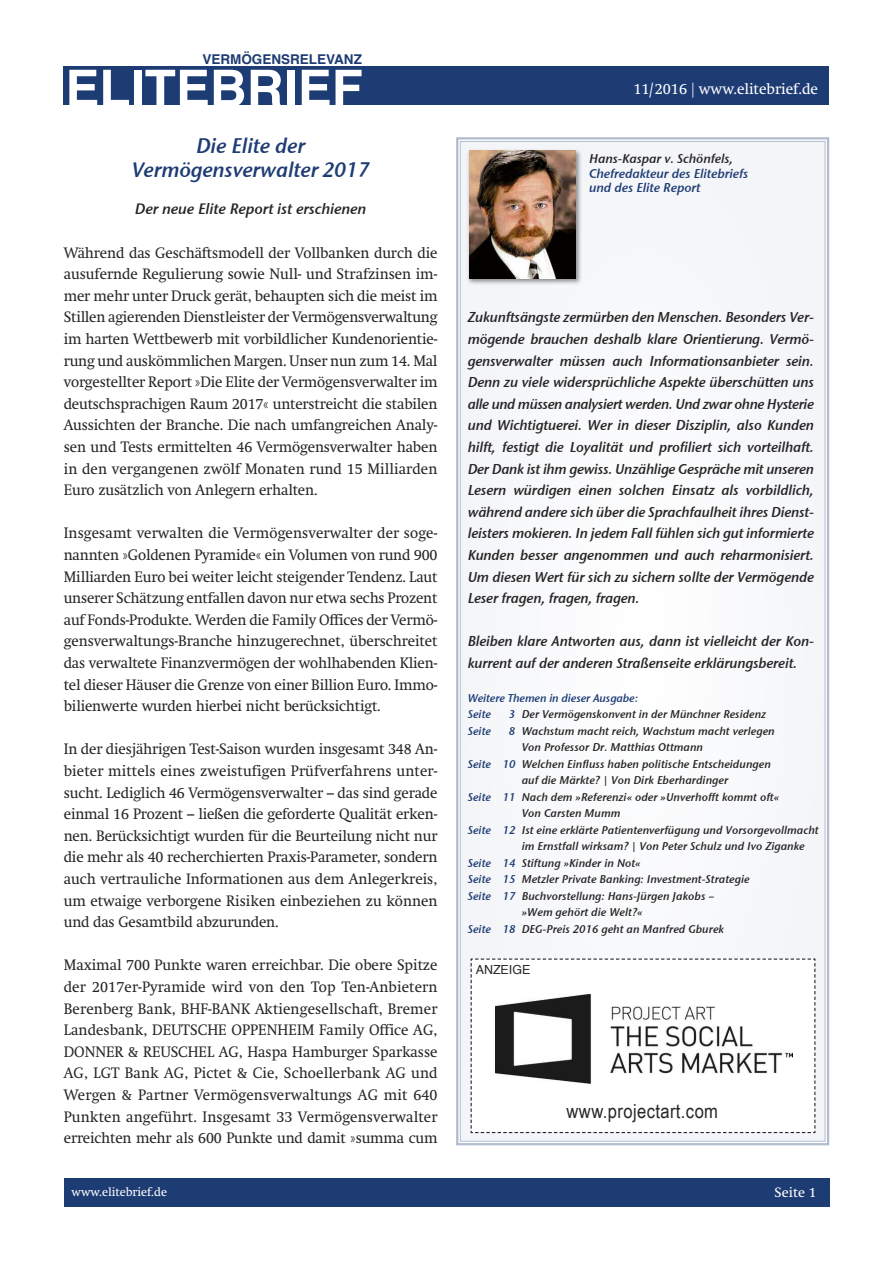
<style>
.page{position:relative;width:893px;height:1263px;background:#fff}
.page>*{position:absolute;margin:0;border:0;box-sizing:border-box;transform-origin:0 0}
.t1{font:700 51px "Helvetica";color:#fff}
.t2{font:21px/24px "Stone Sans Sem ITCTT Semi Ita";letter-spacing:-.005em;color:#1e3c74;text-align:center}
.t3{font:19.5px "Arial Narrow";letter-spacing:.02em;color:#272627;scale:1.04 1}
.t4{font:15px/21.6px "Swift";letter-spacing:-.01em;color:#272627;text-align:justify;scale:.96 1}
.t5{font:15px "Stone Sans Sem ITCTT Semi Ita";letter-spacing:-.005em;color:#272627}
.t6{font:15px "Swift";color:#fff}
.t7{font:14.25px/21.6px "Stone Sans Sem ITCTT Semi Ita";letter-spacing:-.01em;color:#272627;text-align:justify}
.t8{font:700 13.5px "Helvetica";color:#1e3c74}
.t9{font:13.5px "Swift";color:#fff}
.t10{font:12.75px/14.2px "Stone Sans Sem ITCTT Semi Ita";letter-spacing:-.005em;color:#1e3c74}
.t11{font:12.75px "Stone Sans Sem ITCTT Semi Ita";letter-spacing:-.005em;color:#272627}
.t12{font:12.45px "Helvetica";color:#272627}
.t13{font:12px "Swift";color:#fff}
.t14{font:11.25px "Stone Sans Sem ITCTT Semi Ita";letter-spacing:.005em;color:#272627}
.t15{font:11.25px/16.5px "Stone Sans Sem ITCTT Semi Ita";letter-spacing:-.005em;color:#1e3c74}
.s1{color:#1e3c74}
</style>
<div class="page">
<div style="left:64px;top:1178px;width:765px;height:29px;background:#1e3c74"></div>
<div style="left:461px;top:142px;width:364px;height:999px;background:#f7f8fa"></div>
<div style="left:456px;top:137px;width:373px;height:1008px;border:2px solid #b0bbce"></div>
<div style="left:64px;top:66px;width:765px;height:38px;background:#1e3c74"></div>
<svg style="left:470px;top:958px;width:346px;height:176px"></svg>
<div style="left:492px;top:988px;width:305px;height:101px;background:#fff"></div>
<img style="left:496px;top:994px;width:297px;height:89px">
<img style="left:467px;top:150px;width:114px;height:134px">
<img style="left:469px;top:151px;width:107px;height:127px">
<p class="t8" style="left:202px;top:54px;width:161px">VERMÖGENSRELEVANZ</p>
<h1 class="t1" style="left:65px;top:67px;width:299px">ELITEBRIEF</h1>
<h2 class="t2" style="left:132px;top:134px;width:239px">Die Elite der<br>Vermögensverwalter 2017</h2>
<p class="t5" style="left:135px;top:200px;width:233px">Der neue Elite Report ist erschienen</p>
<p class="t4" style="left:64px;top:243px;width:391px">Während das Geschäftsmodell der Vollbanken durch die ausufernde Regulierung sowie Null- und Strafzinsen im&shy;mer mehr unter Druck gerät, behaupten sich die meist im Stillen agierenden Dienstleister der Vermögensverwaltung im harten Wettbewerb mit vorbildlicher Kundenorientie&shy;rung und auskömmlichen Margen. Unser nun zum 14. Mal vorgestellter Report »Die Elite der Vermögensverwalter im deutschsprachigen Raum 2017« unterstreicht die stabilen Aussichten der Branche. Die nach umfangreichen Analy&shy;sen und Tests ermittelten 46 Vermögensverwalter haben in den vergangenen zwölf Monaten rund 15 Milliarden Euro zusätzlich von Anlegern erhalten.</p>
<p class="t4" style="left:64px;top:524px;width:391px">Insgesamt verwalten die Vermögensverwalter der soge&shy;nannten »Goldenen Pyramide« ein Volumen von rund 900<br>Milliarden Euro bei weiter leicht steigender Tendenz. Laut unserer Schätzung entfallen davon nur etwa sechs Prozent auf Fonds-Produkte. Werden die Family Offices der Vermö&shy;gensverwaltungs-Branche hinzugerechnet, überschreitet das verwaltete Finanzvermögen der wohlhabenden Klien&shy;tel dieser Häuser die Grenze von einer Billion Euro. Immo&shy;bilienwerte wurden hierbei nicht berücksichtigt.</p>
<p class="t4" style="left:64px;top:740px;width:391px">In der diesjährigen Test-Saison wurden insgesamt 348 An&shy;bieter mittels eines zweistufigen Prüfverfahrens unter&shy;sucht. Lediglich 46 Vermögensverwalter – das sind gerade einmal 16 Prozent – ließen die geforderte Qualität erken&shy;nen. Berücksichtigt wurden für die Beurteilung nicht nur die mehr als 40 recherchierten Praxis-Parameter, sondern auch vertrauliche Informationen aus dem Anlegerkreis, um etwaige verborgene Risiken einbeziehen zu können und das Gesamtbild abzurunden.</p>
<p class="t4" style="left:64px;top:956px;width:391px">Maximal 700 Punkte waren erreichbar. Die obere Spitze der 2017er-Pyramide wird von den Top Ten-Anbietern Berenberg Bank, BHF-BANK Aktiengesellschaft, Bremer Landesbank, DEUTSCHE OPPENHEIM Family Office AG, DONNER &amp; REUSCHEL AG, Haspa Hamburger Sparkasse AG, LGT Bank AG, Pictet &amp; Cie, Schoellerbank AG und Wergen &amp; Partner Vermögensverwaltungs AG mit 640<br>Punkten angeführt. Insgesamt 33 Vermögensverwalter erreichten mehr als 600 Punkte und damit »summa cum</p>
<p class="t6" style="left:633px;top:83px;width:186px">11/2016 | www.elitebrief.de</p>
<p class="t11" style="left:589px;top:151px;width:146px">Hans-Kaspar v. Schönfels,</p>
<p class="t10" style="left:589px;top:166px;width:161px">Chefredakteur des Elitebriefs und des Elite Report</p>
<p class="t7" style="left:468px;top:307px;width:348px">Zukunftsängste zermürben den Menschen. Besonders Ver&shy;mögende brauchen deshalb klare Orientierung. Vermö&shy;gensverwalter müssen auch Informationsanbieter sein.<br>Denn zu viele widersprüchliche Aspekte überschütten uns alle und müssen analysiert werden. Und zwar ohne Hysterie und Wichtigtuerei. Wer in dieser Disziplin, also Kunden hilft, festigt die Loyalität und profiliert sich vorteilhaft.<br>Der Dank ist ihm gewiss. Unzählige Gespräche mit unseren Lesern würdigen einen solchen Einsatz als vorbildlich, während andere sich über die Sprachfaulheit ihres Dienst&shy;leisters mokieren. In jedem Fall fühlen sich gut informierte Kunden besser angenommen und auch reharmonisiert.<br>Um diesen Wert für sich zu sichern sollte der Vermögende Leser fragen, fragen, fragen.</p>
<p class="t7" style="left:468px;top:631px;width:348px">Bleiben klare Antworten aus, dann ist vielleicht der Kon&shy;kurrent auf der anderen Straßenseite erklärungsbereit.</p>
<p class="t15" style="left:468px;top:689px;width:172px">Weitere Themen in dieser Ausgabe:<br>Seite</p>
<p class="t14" style="left:509px;top:707px;width:259px"><span class="s1">3</span> Der Vermögenskonvent in der Münchner Residenz</p>
<p class="t15" style="left:468px;top:722px;width:25px">Seite</p>
<p class="t14" style="left:509px;top:724px;width:267px"><span class="s1">8</span> Wachstum macht reich, Wachstum macht verlegen</p>
<p class="t14" style="left:522px;top:740px;width:183px">Von Professor Dr. Matthias Ottmann</p>
<p class="t14" style="left:468px;top:757px;width:305px"><span class="s1">Seite 10</span> Welchen Einfluss haben politische Entscheidungen</p>
<p class="t14" style="left:522px;top:773px;width:208px">auf die Märkte? | Von Dirk Eberhardinger</p>
<p class="t14" style="left:468px;top:790px;width:313px"><span class="s1">Seite 11</span> Nach dem »Referenzi« oder »Unverhofft kommt oft«</p>
<p class="t14" style="left:522px;top:806px;width:100px">Von Carsten Mumm</p>
<p class="t14" style="left:468px;top:823px;width:352px"><span class="s1">Seite 12</span> Ist eine erklärte Patientenverfügung und Vorsorgevollmacht</p>
<p class="t14" style="left:522px;top:839px;width:284px">im Ernstfall wirksam? | Von Peter Schulz und Ivo Ziganke</p>
<p class="t14" style="left:468px;top:856px;width:174px"><span class="s1">Seite 14</span> Stiftung »Kinder in Not«</p>
<p class="t14" style="left:468px;top:872px;width:283px"><span class="s1">Seite 15</span> Metzler Private Banking: Investment-Strategie</p>
<p class="t14" style="left:468px;top:889px;width:248px"><span class="s1">Seite 17</span> Buchvorstellung: Hans-Jürgen Jakobs –</p>
<p class="t14" style="left:522px;top:905px;width:122px">»Wem gehört die Welt?«</p>
<p class="t14" style="left:468px;top:922px;width:258px"><span class="s1">Seite 18</span> DEG-Preis 2016 geht an Manfred Gburek</p>
<p class="t12" style="left:476px;top:965px;width:56px">ANZEIGE</p>
<h3 class="t3" style="left:567px;top:1099px;width:147px">www.projectart.com</h3>
<p class="t13" style="left:72px;top:1187px;width:97px">www.elitebrief.de</p>
<p class="t9" style="left:775px;top:1187px;width:43px">Seite 1</p>
</div>
